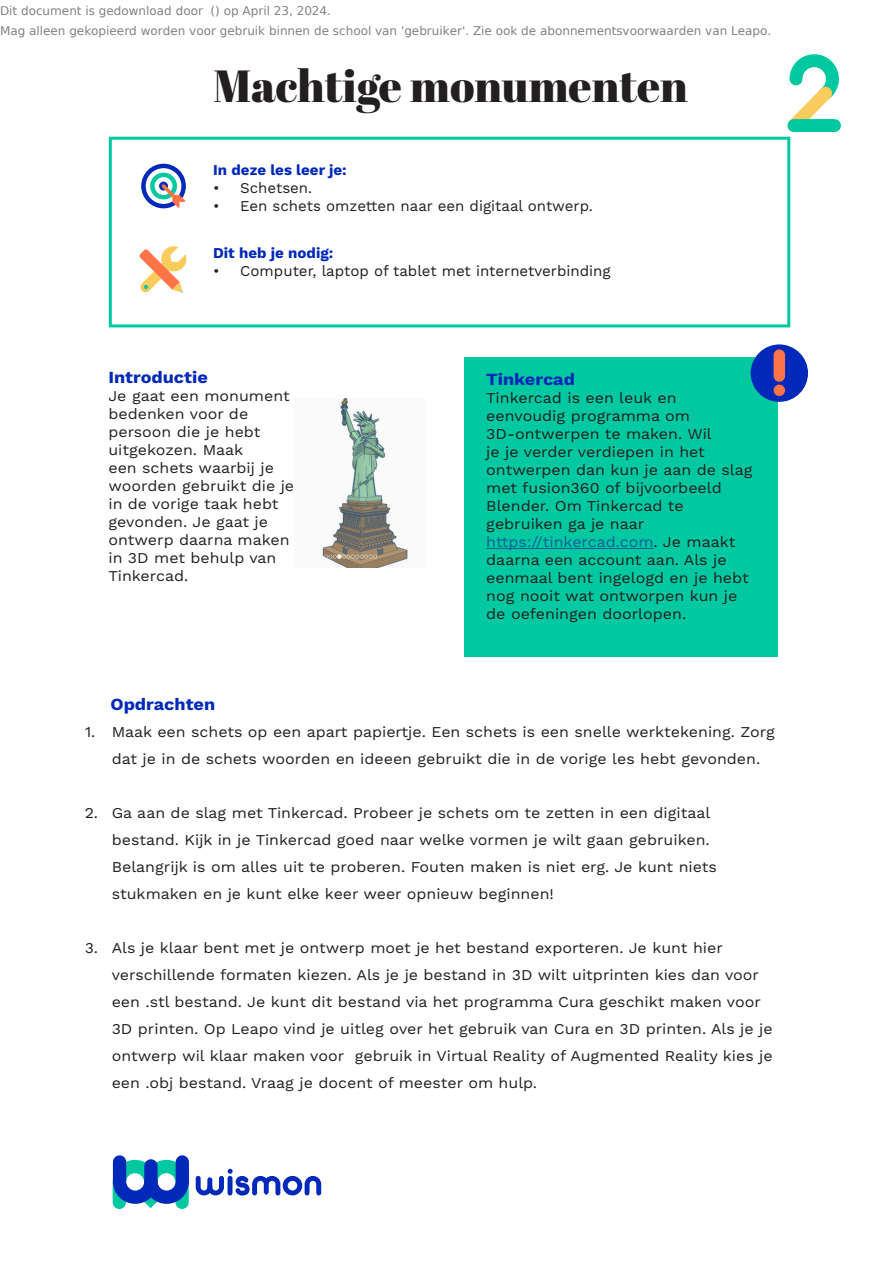
<style>
.page{position:relative;width:893px;height:1263px;background:#fff}
.page>*{position:absolute;margin:0;border:0;box-sizing:border-box;transform-origin:0 0}
.Alineastijl_1{font:45px "Abril Fatface";color:#231f20}
.t1{font:700 16.95px "Work Sans";color:#0028b9;scale:1.06 1}
.t2{font:15px/18px "Work Sans";color:#231f20;scale:1.06 1}
.t3{font:15px "Work Sans";color:#231f20}
.t4{font:15px "Work Sans";color:#1d1d1b}
.t5{font:700 15px "Work Sans";color:#0028b9}
.t6{font:12px/20.4px "DejaVu Sans";color:rgb(0 0 0/.5)}
.s1{color:#175d9e}
</style>
<div class="page">
<div style="left:109px;top:137px;width:681px;height:190px;border:3px solid #00c8a0"></div>
<div style="left:464px;top:357px;width:314px;height:300px;background:#00c8a0"></div>
<hr style="left:486px;top:548px;width:168px;height:1px;background:#175d9e">
<img style="left:322px;top:399px;width:87px;height:169px">
<svg style="left:787px;top:54px;width:54px;height:78px"></svg>
<div style="left:794px;top:119px;width:40px;height:13px;background:#00c8a0"></div>
<div style="left:751px;top:344px;width:57px;height:58px;background:#0028b9;border-radius:50%"></div>
<div style="left:774px;top:385px;width:11px;height:11px;background:#ff7348;border-radius:50%"></div>
<div style="left:774px;top:355px;width:11px;height:21px;background:#ff7348"></div>
<svg style="left:113px;top:1155px;width:76px;height:54px"></svg>
<svg style="left:196px;top:1169px;width:125px;height:26px"></svg>
<svg style="left:141px;top:164px;width:45px;height:44px"></svg>
<svg style="left:146px;top:168px;width:35px;height:36px"></svg>
<svg style="left:150px;top:173px;width:27px;height:26px"></svg>
<div style="left:155px;top:177px;width:17px;height:18px;background:#fff;border-radius:50%"></div>
<svg style="left:158px;top:181px;width:28px;height:27px"></svg>
<svg style="left:140px;top:246px;width:46px;height:47px"></svg>
<p class="t6" style="left:0;top:0;width:773px">Dit document is gedownload door () op April 23, 2024.<br>Mag alleen gekopieerd worden voor gebruik binnen de school van 'gebruiker'. Zie ook de abonnementsvoorwaarden van Leapo.</p>
<p class="Alineastijl_1" style="left:213px;top:54px;width:476px">Machtige monumenten</p>
<p class="t5" style="left:213px;top:161px;width:135px">In deze les leer je:</p>
<p class="t3" style="left:213px;top:179px;width:101px">• Schetsen.</p>
<p class="t3" style="left:213px;top:197px;width:381px">• Een schets omzetten naar een digitaal ontwerp.</p>
<p class="t5" style="left:213px;top:244px;width:122px">Dit heb je nodig:</p>
<p class="t4" style="left:213px;top:262px;width:399px">• Computer, laptop of tablet met internetverbinding</p>
<p class="t1" style="left:108px;top:367px;width:95px">Introductie</p>
<p class="t2" style="left:108px;top:387px;width:177px">Je gaat een monument bedenken voor de persoon die je hebt uitgekozen. Maak<br>een schets waarbij je woorden gebruikt die je in de vorige taak hebt gevonden. Je gaat je ontwerp daarna maken in 3D met behulp van<br>Tinkercad.</p>
<p class="t1" style="left:486px;top:369px;width:85px">Tinkercad</p>
<p class="t2" style="left:486px;top:389px;width:253px">Tinkercad is een leuk en eenvoudig programma om<br>3D-ontwerpen te maken. Wil<br>je je verder verdiepen in het ontwerpen dan kun je aan de slag met fusion360 of bijvoorbeeld<br>Blender. Om Tinkercad te gebruiken ga je naar <span class="s1">https://tinkercad.com</span>. Je maakt daarna een account aan. Als je eenmaal bent ingelogd en je hebt nog nooit wat ontworpen kun je de oefeningen doorlopen.</p>
<p class="t1" style="left:110px;top:695px;width:100px">Opdrachten</p>
<p class="t2" style="left:112px;top:719px;width:627px;line-height:27px;text-indent:-27px">1. Maak een schets op een apart papiertje. Een schets is een snelle werktekening. Zorg dat je in de schets woorden en ideeen gebruikt die in de vorige les hebt gevonden.</p>
<p class="t2" style="left:112px;top:800px;width:572px;line-height:27px;text-indent:-27px">2. Ga aan de slag met Tinkercad. Probeer je schets om te zetten in een digitaal bestand. Kijk in je Tinkercad goed naar welke vormen je wilt gaan gebruiken.<br>Belangrijk is om alles uit te proberen. Fouten maken is niet erg. Je kunt niets stukmaken en je kunt elke keer weer opnieuw beginnen!</p>
<p class="t2" style="left:112px;top:935px;width:625px;line-height:27px;text-indent:-27px">3. Als je klaar bent met je ontwerp moet je het bestand exporteren. Je kunt hier verschillende formaten kiezen. Als je je bestand in 3D wilt uitprinten kies dan voor een .stl bestand. Je kunt dit bestand via het programma Cura geschikt maken voor 3D printen. Op Leapo vind je uitleg over het gebruik van Cura en 3D printen. Als je je ontwerp wil klaar maken voor gebruik in Virtual Reality of Augmented Reality kies je een .obj bestand. Vraag je docent of meester om hulp.</p>
</div>
